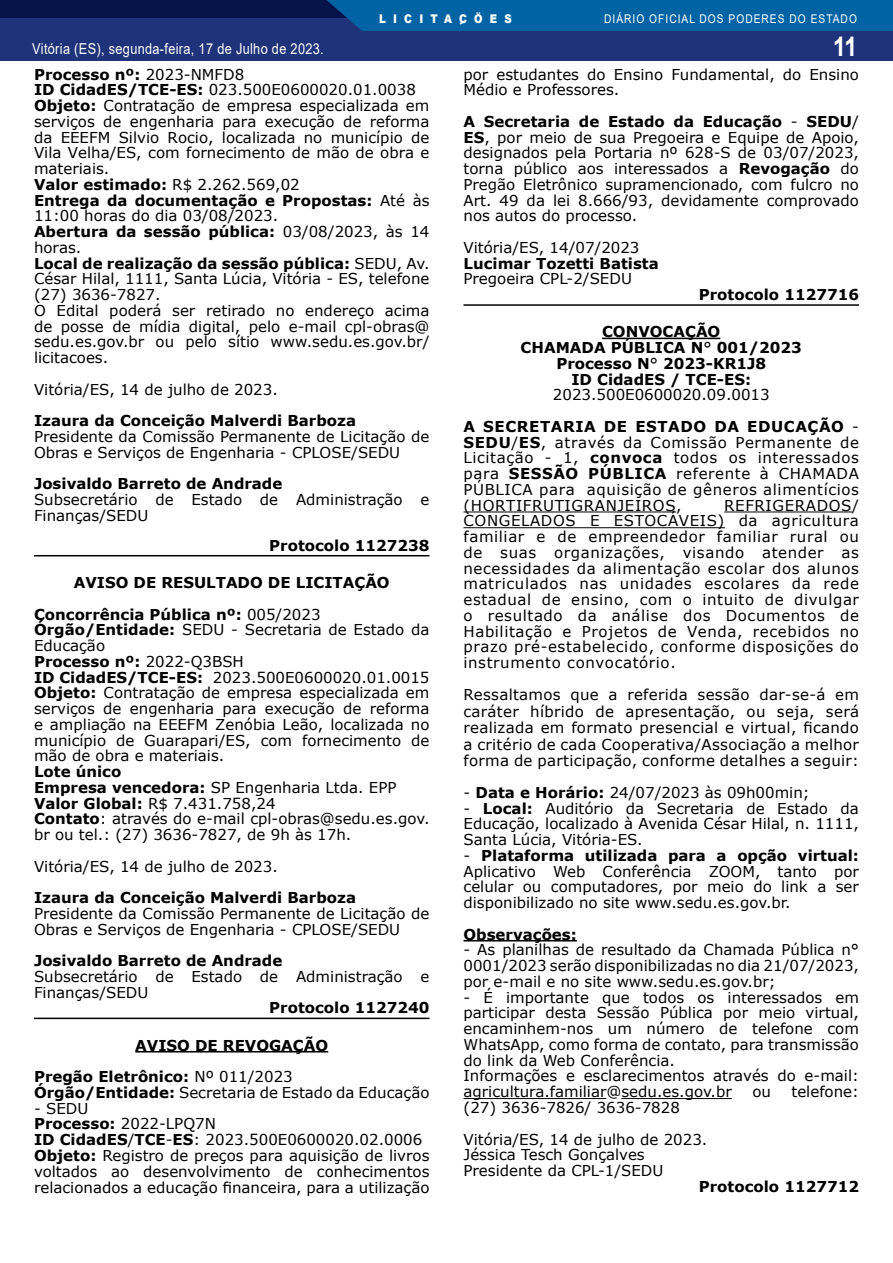
<style>
.page{position:relative;width:893px;height:1263px;background:#fff}
.page>*{position:absolute;margin:0;border:0;box-sizing:border-box;transform-origin:0 0}
.t1{font:700 27px "Arial";color:#fff;scale:.85 1}
.t2{font:15px/15.8px "Verdana";color:#000}
.t3{font:700 15px/15.8px "Verdana";color:#000}
.t4{font:700 15px/31.5px "Verdana";letter-spacing:.04em;color:#000;text-align:center}
.t5{font:15px "Arial";letter-spacing:.025em;color:#fff;scale:.85 1}
.t6{font:12px "Arial";letter-spacing:.1em;color:#fff;scale:.85 1}
.t7{font:900 12px "Arial";letter-spacing:.7em;color:#fff;scale:.85 1}
.s1{font-weight:700}
.s2{font-weight:400}
</style>
<div class="page">
<div style="left:1px;top:0;width:892px;height:61px;background:#1e3379"></div>
<div style="left:1px;top:0;width:892px;height:18px;background:#05134b"></div>
<hr style="left:34px;top:555px;width:395px;height:1px;background:#000">
<hr style="left:34px;top:1018px;width:395px;height:1px;background:#000">
<hr style="left:135px;top:1051px;width:193px;height:1px;background:#000">
<hr style="left:463px;top:304px;width:396px;height:2px;background:#000">
<hr style="left:602px;top:338px;width:118px;height:1px;background:#000">
<hr style="left:463px;top:511px;width:213px;height:1px;background:#000">
<hr style="left:724px;top:511px;width:128px;height:1px;background:#000">
<hr style="left:463px;top:527px;width:262px;height:1px;background:#000">
<hr style="left:463px;top:940px;width:114px;height:1px;background:#000">
<hr style="left:463px;top:1098px;width:143px;height:1px;background:#000">
<hr style="left:621px;top:1098px;width:111px;height:1px;background:#000">
<div style="left:327px;top:0;width:566px;height:31px;background:#0064a4"></div>
<p class="t7" style="left:379px;top:10px;width:157px">LICITACÖES</p>
<p class="t6" style="left:604px;top:10px;width:299px">DIÁRIO OFICIAL DOS PODERES DO ESTADO</p>
<p class="t5" style="left:32px;top:38px;width:344px">Vitória (ES), segunda-feira, 17 de Julho de 2023.</p>
<p class="t2" style="left:34px;top:66px;width:397px"><span class="s1">Processo nº:</span> 2023-NMFD8<br><span class="s1">ID CidadES/TCE-ES:</span> 023.500E0600020.01.0038<br><span class="s1">Objeto:</span> Contratação de empresa especializada em serviços de engenharia para execução de reforma da EEEFM Silvio Rocio, localizada no município de Vila Velha/ES, com fornecimento de mão de obra e materiais.<br><span class="s1">Valor estimado:</span> R$ 2.262.569,02<br><span class="s1">Entrega da documentação e Propostas:</span> Até às 11:00 horas do dia 03/08/2023.<br><span class="s1">Abertura da sessão pública:</span> 03/08/2023, às 14 horas.<br><span class="s1">Local de realização da sessão pública:</span> SEDU, Av.<br>César Hilal, 1111, Santa Lúcia, Vitória - ES, telefone (27) 3636-7827.<br>O Edital poderá ser retirado no endereço acima de posse de mídia digital, pelo e-mail cpl-obras@ sedu.es.gov.br ou pelo sítio www.sedu.es.gov.br/ licitacoes.</p>
<p class="t2" style="left:34px;top:381px;width:245px">Vitória/ES, 14 de julho de 2023.</p>
<p class="t3" style="left:34px;top:412px;width:324px">Izaura da Conceição Malverdi Barboza</p>
<p class="t2" style="left:34px;top:428px;width:397px">Presidente da Comissão Permanente de Licitação de<br>Obras e Serviços de Engenharia - CPLOSE/SEDU</p>
<p class="t3" style="left:34px;top:475px;width:250px">Josivaldo Barreto de Andrade</p>
<p class="t2" style="left:34px;top:491px;width:397px">Subsecretário de Estado de Administração e<br>Finanças/SEDU</p>
<p class="t3" style="left:269px;top:537px;width:162px">Protocolo 1127238</p>
<p class="t3" style="left:34px;top:566px;width:357px;line-height:31.5px;text-indent:40px">AVISO DE RESULTADO DE LICITAÇÃO<br>Concorrência Pública nº: <span class="s2">005/2023</span></p>
<p class="t2" style="left:34px;top:622px;width:397px"><span class="s1">Órgão/Entidade:</span> SEDU - Secretaria de Estado da Educação<br><span class="s1">Processo nº:</span> 2022-Q3BSH<br><span class="s1">ID CidadES/TCE-ES:</span> 2023.500E0600020.01.0015<br><span class="s1">Objeto:</span> Contratação de empresa especializada em serviços de engenharia para execução de reforma e ampliação na EEEFM Zenóbia Leão, localizada no município de Guarapari/ES, com fornecimento de mão de obra e materiais.</p>
<p class="t2" style="left:34px;top:764px;width:397px"><span class="s1">Lote único<br>Empresa vencedora:</span> SP Engenharia Ltda. EPP <span class="s1">Valor Global:</span> R$ 7.431.758,24<br><span class="s1">Contato</span>: através do e-mail cpl-obras@sedu.es.gov. br ou tel.: (27) 3636-7827, de 9h às 17h.</p>
<p class="t2" style="left:34px;top:858px;width:245px">Vitória/ES, 14 de julho de 2023.</p>
<p class="t3" style="left:34px;top:889px;width:324px">Izaura da Conceição Malverdi Barboza</p>
<p class="t2" style="left:34px;top:905px;width:397px">Presidente da Comissão Permanente de Licitação de<br>Obras e Serviços de Engenharia - CPLOSE/SEDU</p>
<p class="t3" style="left:34px;top:952px;width:250px">Josivaldo Barreto de Andrade</p>
<p class="t2" style="left:34px;top:968px;width:397px">Subsecretário de Estado de Administração e<br>Finanças/SEDU</p>
<p class="t3" style="left:269px;top:1000px;width:162px">Protocolo 1127240</p>
<p class="t3" style="left:34px;top:1029px;width:296px;line-height:31.5px;text-indent:101px">AVISO DE REVOGAÇÃO<br>Pregão Eletrônico: <span class="s2">Nº 011/2023</span></p>
<p class="t2" style="left:34px;top:1084px;width:397px"><span class="s1">Órgão/Entidade:</span> Secretaria de Estado da Educação</p>
<p class="t2" style="left:34px;top:1100px;width:397px">- SEDU<br><span class="s1">Processo:</span> 2022-LPQ7N<br><span class="s1">ID CidadES</span>/<span class="s1">TCE</span>-<span class="s1">ES</span>: 2023.500E0600020.02.0006<br><span class="s1">Objeto:</span> Registro de preços para aquisição de livros voltados ao desenvolvimento de conhecimentos relacionados a educação financeira, para a utilização</p>
<h1 class="t1" style="left:833px;top:27px;width:30px">11</h1>
<p class="t2" style="left:463px;top:66px;width:397px">por estudantes do Ensino Fundamental, do Ensino<br>Médio e Professores.</p>
<p class="t2" style="left:463px;top:113px;width:397px;text-align:justify"><span class="s1">A Secretaria de Estado da Educação</span> - <span class="s1">SEDU</span>/ <span class="s1">ES</span>, por meio de sua Pregoeira e Equipe de Apoio, designados pela Portaria nº 628-S de 03/07/2023, torna público aos interessados a <span class="s1">Revogação</span> do Pregão Eletrônico supramencionado, com fulcro no Art. 49 da lei 8.666/93, devidamente comprovado nos autos do processo.</p>
<p class="t2" style="left:463px;top:239px;width:177px">Vitória/ES, 14/07/2023</p>
<p class="t3" style="left:463px;top:255px;width:197px">Lucimar Tozetti Batista</p>
<p class="t2" style="left:463px;top:271px;width:170px">Pregoeira CPL-2/SEDU</p>
<p class="t3" style="left:699px;top:286px;width:162px">Protocolo 1127716</p>
<p class="t3" style="left:521px;top:324px;width:283px;text-align:center">CONVOCAÇÃO<br>CHAMADA PÚBLICA N<span class="s2">°</span> 001/2023<br>Processo N<span class="s2">°</span> 2023-KR1J8<br>ID CidadES / TCE-ES:</p>
<p class="t4" style="left:463px;top:379px;width:397px"><span class="s2">2023.500E0600020.09.0013<br></span>A SECRETARIA DE ESTADO DA EDUCAÇÃO <span class="s2">-</span></p>
<p class="t2" style="left:463px;top:434px;width:397px;text-align:justify"><span class="s1">SEDU</span>/<span class="s1">ES</span>, através da Comissão Permanente de Licitação - 1, <span class="s1">convoca</span> todos os interessados para <span class="s1">SESSÃO PÚBLICA</span> referente à CHAMADA PÚBLICA para aquisição de gêneros alimentícios (HORTIFRUTIGRANJEIROS,</p>
<p class="t2" style="left:463px;top:497px;width:397px;text-align:justify;text-indent:261px">REFRIGERADOS/ CONGELADOS E ESTOCÁVEIS) da agricultura familiar e de empreendedor familiar rural ou de suas organizações, visando atender as necessidades da alimentação escolar dos alunos matriculados nas unidades escolares da rede estadual de ensino, com o intuito de divulgar o resultado da análise dos Documentos de Habilitação e Projetos de Venda, recebidos no prazo pré-estabelecido, conforme disposições do instrumento convocatório.</p>
<p class="t2" style="left:463px;top:686px;width:397px;line-height:16.5px;text-align:justify">Ressaltamos que a referida sessão dar-se-á em caráter híbrido de apresentação, ou seja, será realizada em formato presencial e virtual, ficando a critério de cada Cooperativa/Associação a melhor forma de participação, conforme detalhes a seguir:</p>
<p class="t2" style="left:463px;top:784px;width:348px">- <span class="s1">Data e Horário:</span> 24/07/2023 às 09h00min;</p>
<p class="t2" style="left:463px;top:800px;width:397px;text-align:justify">- <span class="s1">Local:</span> Auditório da Secretaria de Estado da Educação, localizado à Avenida César Hilal, n. 1111, Santa Lúcia, Vitória-ES.</p>
<p class="t2" style="left:463px;top:847px;width:397px;text-align:justify">- <span class="s1">Plataforma utilizada para a opção virtual:<br></span>Aplicativo Web Conferência ZOOM, tanto por celular ou computadores, por meio do link a ser disponibilizado no site www.sedu.es.gov.br.</p>
<p class="t3" style="left:463px;top:926px;width:115px">Observações:</p>
<p class="t2" style="left:463px;top:942px;width:397px;text-align:justify">- As planilhas de resultado da Chamada Pública n° 0001/2023 serão disponibilizadas no dia 21/07/2023, por e-mail e no site www.sedu.es.gov.br;</p>
<p class="t2" style="left:463px;top:989px;width:397px">- É importante que todos os interessados em participar desta Sessão Pública por meio virtual, encaminhem-nos um número de telefone com WhatsApp, como forma de contato, para transmissão do link da Web Conferência.<br>Informações e esclarecimentos através do e-mail: agricultura.familiar@sedu.es.gov.br</p>
<p class="t2" style="left:752px;top:1084px;width:20px">ou</p>
<p class="t2" style="left:791px;top:1084px;width:69px">telefone:</p>
<p class="t2" style="left:463px;top:1091px;width:245px;line-height:31.5px">(27) 3636-7826/ 3636-7828<br>Vitória/ES, 14 de julho de 2023.</p>
<p class="t2" style="left:463px;top:1147px;width:201px">Jéssica Tesch Gonçalves<br>Presidente da CPL-1/SEDU</p>
<p class="t3" style="left:699px;top:1178px;width:162px">Protocolo 1127712</p>
</div>
